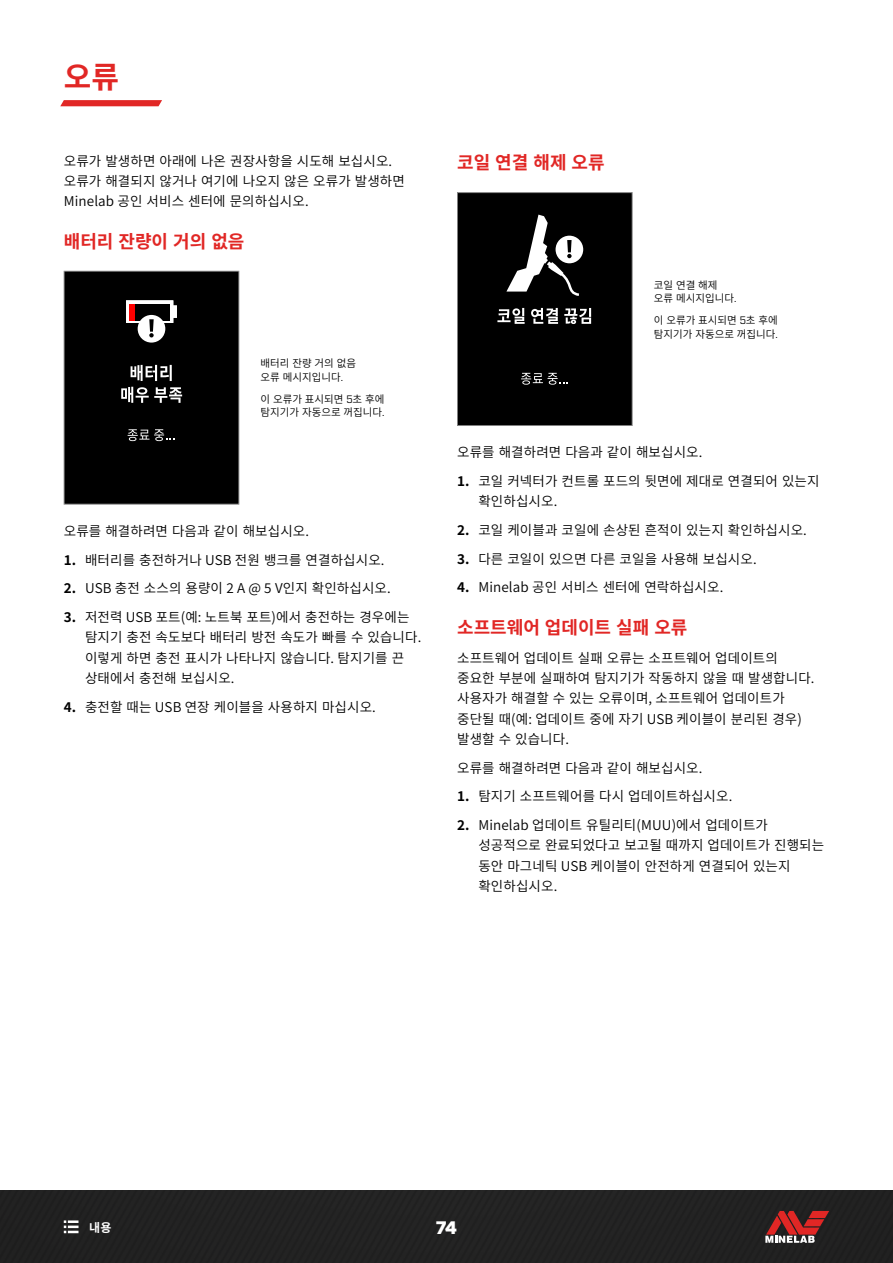
<style>
.page{position:relative;width:893px;height:1263px;background:#fff}
.page>*{position:absolute;margin:0;border:0;box-sizing:border-box;transform-origin:0 0}
.H1_TOC{font:700 30px "Source Han Sans KR";color:#e12725}
.H2_Non_TOC{font:700 18px "Source Han Sans KR";color:#e12725}
.t1{font:900 18px "Industry";color:#fff}
.Body{font:13.5px/20.2px "Source Han Sans KR";letter-spacing:.01em;color:#000}
.t2{font:700 12px "Source Han Sans KR";color:#fff}
.Annotation_Left{font:10.5px/13.5px "Source Han Sans KR";color:#000}
.s1{font-family:"Industry"}
.s2{font-weight:700}
</style>
<div class="page">
<div style="left:0;top:1191px;width:893px;height:72px;background:#222"></div>
<svg style="left:60px;top:100px;width:102px;height:6px"></svg>
<svg style="left:765px;top:1211px;width:64px;height:32px;background:#863b3b"></svg>
<svg style="left:64px;top:1220px;width:15px;height:13px"></svg>
<div style="left:64px;top:271px;width:175px;height:233px;background:#000"></div>
<svg style="left:131px;top:365px;width:41px;height:16px"></svg>
<svg style="left:121px;top:387px;width:61px;height:16px"></svg>
<svg style="left:128px;top:429px;width:47px;height:12px"></svg>
<div style="left:138px;top:315px;width:27px;height:28px;background:#fff;border-radius:50%"></div>
<svg style="left:126px;top:300px;width:51px;height:37px"></svg>
<div style="left:64px;top:271px;width:175px;height:233px;border:1px solid #808080"></div>
<div style="left:457px;top:193px;width:175px;height:232px;background:#000"></div>
<svg style="left:497px;top:308px;width:28px;height:16px"></svg>
<svg style="left:531px;top:308px;width:27px;height:16px"></svg>
<svg style="left:564px;top:308px;width:27px;height:16px"></svg>
<svg style="left:521px;top:373px;width:47px;height:12px"></svg>
<svg style="left:506px;top:215px;width:77px;height:81px"></svg>
<div style="left:457px;top:192px;width:175px;height:234px;border:1px solid #808080"></div>
<p class="H1_TOC" style="left:64px;top:60px;width:57px">오류</p>
<p class="Body" style="left:64px;top:151px;width:343px">오류가 발생하면 아래에 나온 권장사항을 시도해 보십시오. 오류가 해결되지 않거나 여기에 나오지 않은 오류가 발생하면<br>Minelab 공인 서비스 센터에 문의하십시오.</p>
<p class="H2_Non_TOC" style="left:64px;top:231px;width:182px">배터리 잔량이 거의 없음</p>
<p class="Annotation_Left" style="left:260px;top:357px;width:97px">배터리 잔량 거의 없음 오류 메시지입니다<span class="s1">.</span></p>
<p class="Annotation_Left" style="left:260px;top:392px;width:126px">이 오류가 표시되면 <span class="s1">5</span>초 후에 탐지기가 자동으로 꺼집니다<span class="s1">.</span></p>
<p class="Body" style="left:64px;top:521px;width:245px">오류를 해결하려면 다음과 같이 해보십시오.</p>
<p class="Body" style="left:64px;top:550px;width:320px"><span class="s2">1.</span> 배터리를 충전하거나 USB 전원 뱅크를 연결하십시오.</p>
<p class="Body" style="left:64px;top:578px;width:327px"><span class="s2">2.</span> USB 충전 소스의 용량이 2 A @ 5 V인지 확인하십시오.</p>
<p class="Body" style="left:85px;top:607px;width:336px;text-indent:-21px"><span class="s2">3.</span> 저전력 USB 포트(예: 노트북 포트)에서 충전하는 경우에는 탐지기 충전 속도보다 배터리 방전 속도가 빠를 수 있습니다. 이렇게 하면 충전 표시가 나타나지 않습니다. 탐지기를 끈 상태에서 충전해 보십시오.</p>
<p class="Body" style="left:64px;top:697px;width:312px"><span class="s2">4.</span> 충전할 때는 USB 연장 케이블을 사용하지 마십시오.</p>
<p class="H2_Non_TOC" style="left:457px;top:152px;width:149px">코일 연결 해제 오류</p>
<p class="Annotation_Left" style="left:654px;top:278px;width:83px">코일 연결 해제 오류 메시지입니다<span class="s1">.</span></p>
<p class="Annotation_Left" style="left:654px;top:314px;width:126px">이 오류가 표시되면 <span class="s1">5</span>초 후에 탐지기가 자동으로 꺼집니다<span class="s1">.</span></p>
<p class="Body" style="left:457px;top:442px;width:245px">오류를 해결하려면 다음과 같이 해보십시오.</p>
<p class="Body" style="left:478px;top:471px;width:343px;text-indent:-21px"><span class="s2">1.</span> 코일 커넥터가 컨트롤 포드의 뒷면에 제대로 연결되어 있는지 확인하십시오.</p>
<p class="Body" style="left:457px;top:520px;width:349px"><span class="s2">2.</span> 코일 케이블과 코일에 손상된 흔적이 있는지 확인하십시오.</p>
<p class="Body" style="left:457px;top:549px;width:299px"><span class="s2">3.</span> 다른 코일이 있으면 다른 코일을 사용해 보십시오.</p>
<p class="Body" style="left:457px;top:578px;width:266px"><span class="s2">4.</span> Minelab 공인 서비스 센터에 연락하십시오.</p>
<p class="H2_Non_TOC" style="left:457px;top:617px;width:232px">소프트웨어 업데이트 실패 오류</p>
<p class="Body" style="left:457px;top:648px;width:357px">소프트웨어 업데이트 실패 오류는 소프트웨어 업데이트의 중요한 부분에 실패하여 탐지기가 작동하지 않을 때 발생합니다. 사용자가 해결할 수 있는 오류이며, 소프트웨어 업데이트가 중단될 때(예: 업데이트 중에 자기 USB 케이블이 분리된 경우) 발생할 수 있습니다.</p>
<p class="Body" style="left:457px;top:758px;width:245px">오류를 해결하려면 다음과 같이 해보십시오.</p>
<p class="Body" style="left:457px;top:787px;width:275px"><span class="s2">1.</span> 탐지기 소프트웨어를 다시 업데이트하십시오.</p>
<p class="Body" style="left:478px;top:815px;width:347px;text-indent:-21px"><span class="s2">2.</span> Minelab 업데이트 유틸리티(MUU)에서 업데이트가 성공적으로 완료되었다고 보고될 때까지 업데이트가 진행되는 동안 마그네틱 USB 케이블이 안전하게 연결되어 있는지 확인하십시오.</p>
<p class="t2" style="left:89px;top:1220px;width:24px">내용</p>
<h2 class="t1" style="left:436px;top:1217px;width:23px">74</h2>
</div>
